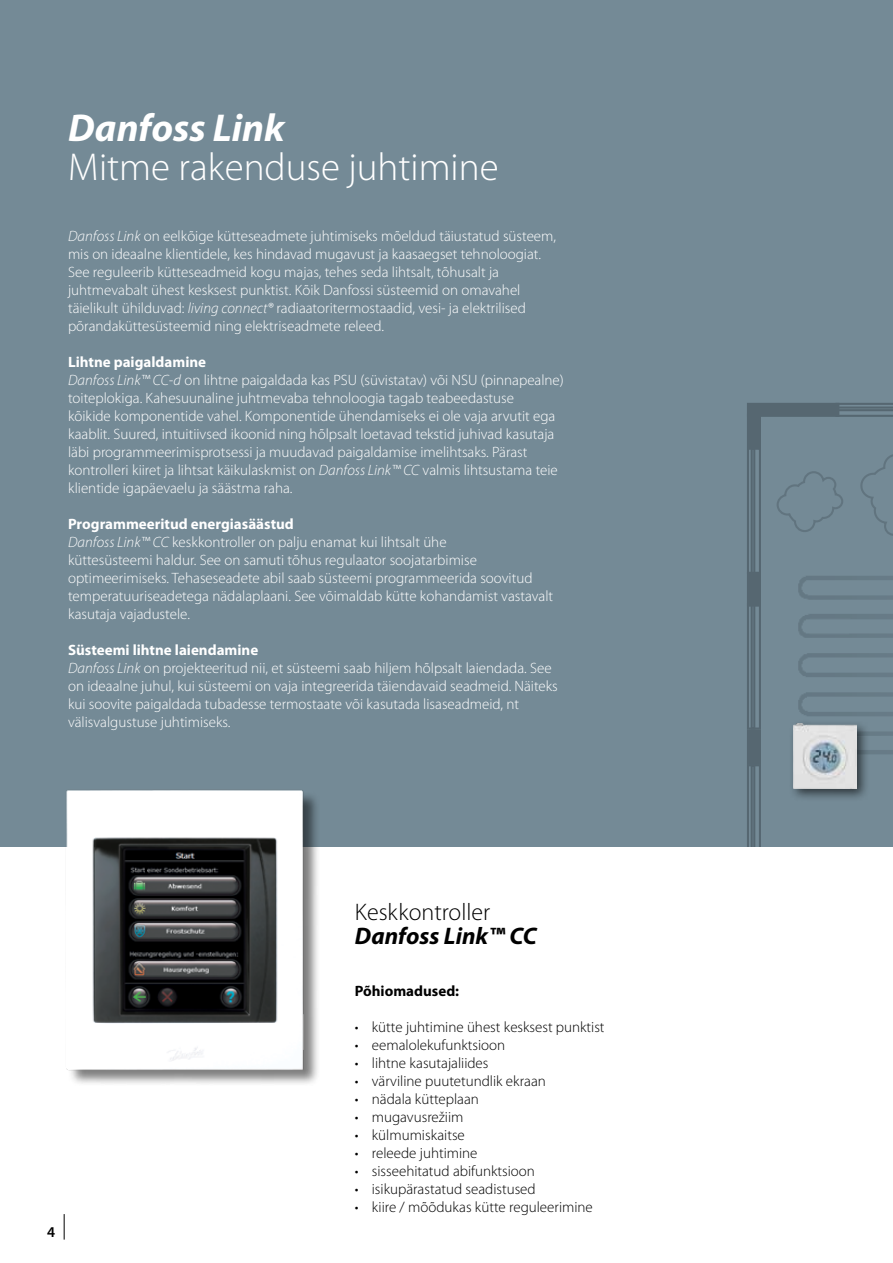
<style>
.page{position:relative;width:893px;height:1263px;background:#fff}
.page>*{position:absolute;margin:0;border:0;box-sizing:border-box;transform-origin:0 0}
.t1{font:300 39px "Myriad Pro";color:#fff}
.t2{font:italic 700 39px "Myriad Pro";color:#fff}
.t3{font:300 24px "Myriad Pro";color:#000}
.t4{font:italic 700 24px "Myriad Pro";color:#000}
.t5{font:300 15px/18px "Myriad Pro";color:#fff}
.t6{font:300 15px "Myriad Pro";color:#000}
.t7{font:700 15px "Myriad Pro";color:#000}
.t8{font:600 15px "Myriad Pro";color:#000}
.s1{font-style:italic}
.s2{font-weight:700}
</style>
<div class="page">
<svg style="left:64px;top:1214px;width:1px;height:25px"></svg>
<div style="left:0;top:0;width:893px;height:846px;background:#748a96"></div>
<svg style="left:839px;top:403px;width:54px;height:14px"></svg>
<div style="left:747px;top:448px;width:14px;height:126px;border:2px solid #939598"></div>
<div style="left:751px;top:448px;width:4px;height:126px;border:2px solid #939598"></div>
<div style="left:747px;top:403px;width:92px;height:14px;background:#566771"></div>
<div style="left:747px;top:413px;width:14px;height:35px;background:#566771"></div>
<div style="left:747px;top:603px;width:14px;height:127px;border:2px solid #939598"></div>
<div style="left:751px;top:603px;width:4px;height:127px;border:2px solid #939598"></div>
<div style="left:747px;top:572px;width:14px;height:35px;background:#566771"></div>
<div style="left:747px;top:729px;width:14px;height:36px;background:#566771"></div>
<svg style="left:747px;top:765px;width:14px;height:81px"></svg>
<svg style="left:777px;top:471px;width:66px;height:61px"></svg>
<svg style="left:860px;top:454px;width:33px;height:82px"></svg>
<div style="left:788px;top:718px;width:81px;height:83px;background:#000;opacity:.6"></div>
<img style="left:794px;top:724px;width:62px;height:65px">
<div style="left:67px;top:791px;width:253px;height:295px;background:#000;opacity:.51"></div>
<img style="left:59px;top:790px;width:252px;height:284px">
<h1 class="t2" style="left:68px;top:102px;width:218px">Danfoss Link</h1>
<h1 class="t1" style="left:68px;top:145px;width:432px">Mitme rakenduse juhtimine</h1>
<p class="t5" style="left:68px;top:227px;width:490px"><span class="s1">Danfoss Link</span> on eelkõige kütteseadmete juhtimiseks mõeldud täiustatud süsteem, mis on ideaalne klientidele, kes hindavad mugavust ja kaasaegset tehnoloogiat.<br>See reguleerib kütteseadmeid kogu majas, tehes seda lihtsalt, tõhusalt ja juhtmevabalt ühest kesksest punktist. Kõik Danfossi süsteemid on omavahel täielikult ühilduvad: <span class="s1">living connect®</span> radiaatoritermostaadid, vesi- ja elektrilised põrandaküttesüsteemid ning elektriseadmete releed.</p>
<p class="t5" style="left:68px;top:353px;width:497px"><span class="s2">Lihtne paigaldamine<br></span><span class="s1">Danfoss Link™ CC-d</span> on lihtne paigaldada kas PSU (süvistatav) või NSU (pinnapealne) toiteplokiga. Kahesuunaline juhtmevaba tehnoloogia tagab teabeedastuse<br>kõikide komponentide vahel. Komponentide ühendamiseks ei ole vaja arvutit ega kaablit. Suured, intuitiivsed ikoonid ning hõlpsalt loetavad tekstid juhivad kasutaja läbi programmeerimisprotsessi ja muudavad paigaldamise imelihtsaks. Pärast kontrolleri kiiret ja lihtsat käikulaskmist on <span class="s1">Danfoss Link™ CC</span> valmis lihtsustama teie klientide igapäevaelu ja säästma raha.</p>
<p class="t5" style="left:68px;top:515px;width:487px"><span class="s2">Programmeeritud energiasäästud<br></span><span class="s1">Danfoss Link™ CC</span> keskkontroller on palju enamat kui lihtsalt ühe<br>küttesüsteemi haldur. See on samuti tõhus regulaator soojatarbimise optimeerimiseks. Tehaseseadete abil saab süsteemi programmeerida soovitud temperatuuriseadetega nädalaplaani. See võimaldab kütte kohandamist vastavalt kasutaja vajadustele.</p>
<p class="t5" style="left:68px;top:641px;width:491px"><span class="s2">Süsteemi lihtne laiendamine<br></span><span class="s1">Danfoss Link</span> on projekteeritud nii, et süsteemi saab hiljem hõlpsalt laiendada. See on ideaalne juhul, kui süsteemi on vaja integreerida täiendavaid seadmeid. Näiteks kui soovite paigaldada tubadesse termostaate või kasutada lisaseadmeid, nt välisvalgustuse juhtimiseks.</p>
<p class="t8" style="left:47px;top:1223px;width:10px">4</p>
<h2 class="t3" style="left:355px;top:898px;width:137px">Keskkontroller</h2>
<h2 class="t4" style="left:355px;top:920px;width:183px">Danfoss Link™ CC</h2>
<p class="t7" style="left:355px;top:981px;width:106px">Põhiomadused:</p>
<p class="t6" style="left:355px;top:1019px;width:251px">• kütte juhtimine ühest kesksest punktist</p>
<p class="t6" style="left:355px;top:1037px;width:152px">• eemalolekufunktsioon</p>
<p class="t6" style="left:355px;top:1055px;width:135px">• lihtne kasutajaliides</p>
<p class="t6" style="left:355px;top:1073px;width:193px">• värviline puutetundlik ekraan</p>
<p class="t6" style="left:355px;top:1091px;width:126px">• nädala kütteplaan</p>
<p class="t6" style="left:355px;top:1109px;width:110px">• mugavusrežiim</p>
<p class="t6" style="left:355px;top:1127px;width:112px">• külmumiskaitse</p>
<p class="t6" style="left:355px;top:1145px;width:124px">• releede juhtimine</p>
<p class="t6" style="left:355px;top:1163px;width:182px">• sisseehitatud abifunktsioon</p>
<p class="t6" style="left:355px;top:1181px;width:182px">• isikupärastatud seadistused</p>
<p class="t6" style="left:355px;top:1199px;width:240px">• kiire / mõõdukas kütte reguleerimine</p>
</div>
